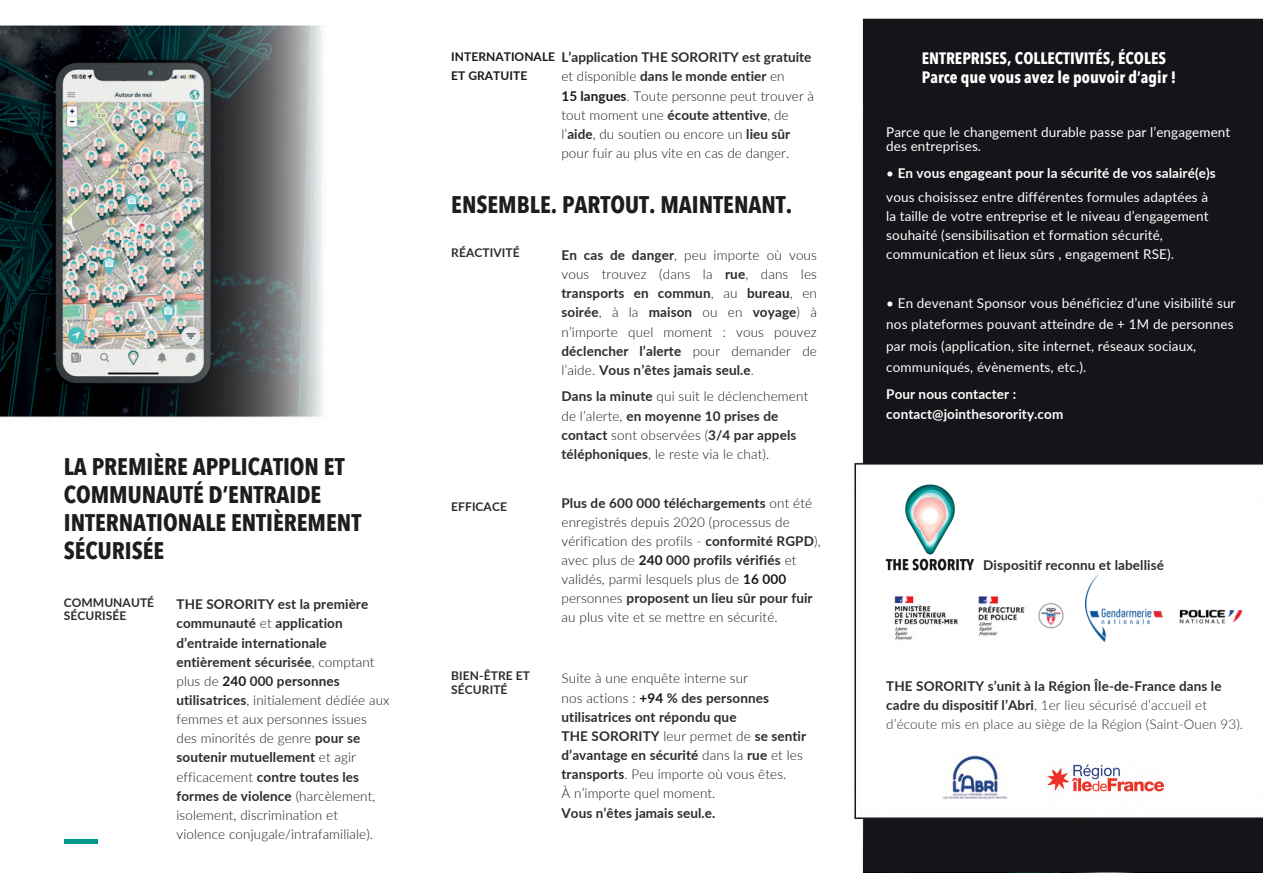
<style>
.page{position:relative;width:1263px;height:894px;background:#fff}
.page>*{position:absolute;margin:0;border:0;box-sizing:border-box;transform-origin:0 0}
.t1{font:700 24px/28.2px "Avenir Next Condensed";color:#1d1d1b}
.t2{font:700 16.5px/19.2px "Avenir Next Condensed";color:#fff}
.t3{font:300 13.5px/19.2px "Lato";letter-spacing:.01em;color:#18181c}
.t4{font:13.5px/21.3px "Lato";letter-spacing:.01em;color:#fff}
.t5{font:700 13.5px/19.4px "Lato";letter-spacing:.01em;color:#2a2d30}
.t6{font:300 13.5px/19.2px "Lato";letter-spacing:.01em;color:#2a2d30}
.t7{font:700 13.5px "Lato";letter-spacing:.005em;color:#fff}
.t8{font:700 12px/13.5px "Lato";letter-spacing:.005em;color:#2a2d30}
.t9{font:700 12px/19.2px "Lato";letter-spacing:.005em;color:#18181c}
.s1{font-weight:700;color:#2a2d30}
.s2{font-weight:700}
.s3{font-weight:300;color:#18181c}
.s4{color:#18181c}
</style>
<div class="page">
<div style="left:64px;top:838px;width:33px;height:5px;background:#019891"></div>
<img style="left:854px;top:18px;width:409px;height:855px">
<img style="left:941px;top:752px;width:67px;height:51px">
<img style="left:888px;top:590px;width:76px;height:55px">
<img style="left:1085px;top:574px;width:78px;height:67px">
<img style="left:1172px;top:602px;width:78px;height:28px">
<img style="left:972px;top:594px;width:97px;height:47px">
<img style="left:879px;top:477px;width:102px;height:100px">
<img style="left:0;top:25px;width:322px;height:393px">
<svg style="left:125px;top:194px;width:13px;height:18px"></svg>
<svg style="left:175px;top:110px;width:13px;height:19px"></svg>
<svg style="left:103px;top:256px;width:13px;height:19px"></svg>
<svg style="left:162px;top:304px;width:13px;height:18px"></svg>
<p class="t1" style="left:64px;top:453px;width:299px">LA PREMIÈRE APPLICATION ET<br>COMMUNAUTÉ D’ENTRAIDE<br>INTERNATIONALE ENTIÈREMENT<br>SÉCURISÉE</p>
<p class="t8" style="left:64px;top:595px;width:92px">COMMUNAUTÉ<br>SÉCURISÉE</p>
<p class="t3" style="left:176px;top:594px;width:215px"><span class="s1">THE SORORITY est la première communauté</span> et <span class="s1">application d’entraide internationale entièrement sécurisée</span>, comptant plus de <span class="s2">240</span> <span class="s1">000 personnes utilisatrices</span>, initialement dédiée aux femmes et aux personnes issues des minorités de genre <span class="s1">pour se soutenir mutuellement</span> et agir efficacement <span class="s1">contre toutes les formes de violence</span> (harcèlement, isolement, discrimination et violence conjugale/intrafamiliale).</p>
<h4 class="t3" style="left:561px;top:47px;width:254px"><span class="s1">L’application THE SORORITY est gratuite </span>et disponible <span class="s1">dans le monde entier</span> en<br><span class="s2">15 langues</span>. Toute personne peut trouver à tout moment une <span class="s1">écoute attentive</span>, de l’<span class="s1">aide</span>, du soutien ou encore un <span class="s1">lieu sûr </span>pour fuir au plus vite en cas de danger.</h4>
<h1 class="t9" style="left:451px;top:46px;width:105px">INTERNATIONALE<br>ET GRATUITE</h1>
<h2 class="t1" style="left:451px;top:191px;width:343px">ENSEMBLE. PARTOUT. MAINTENANT.</h2>
<p class="t8" style="left:451px;top:245px;width:70px">RÉACTIVITÉ</p>
<h1 class="t3" style="left:561px;top:245px;width:257px;text-align:justify"><span class="s1">En cas de danger</span>, peu importe où vous vous trouvez (dans la <span class="s1">rue</span>, dans les <span class="s1">transports en commun</span>, au <span class="s1">bureau</span>, en <span class="s1">soirée</span>, à la <span class="s1">maison</span> ou en <span class="s1">voyage</span>) à n’importe quel moment : vous pouvez <span class="s1">déclencher l’alerte</span> pour demander de l’aide. <span class="s1">Vous n’êtes jamais seul.e</span>.</h1>
<h1 class="t3" style="left:561px;top:385px;width:248px"><span class="s1">Dans la minute</span> qui suit le déclenchement de l’alerte, <span class="s1">en moyenne 10 prises de contact</span> sont observées (<span class="s1">3/4 par appels téléphoniques</span>, le reste via le chat).</h1>
<p class="t8" style="left:451px;top:499px;width:57px">EFFICACE</p>
<h4 class="t3" style="left:561px;top:492px;width:261px"><span class="s1">Plus de 600 000 téléchargements</span> ont été enregistrés depuis 2020 (processus de vérification des profils - <span class="s1">conformité RGPD</span>), avec plus de <span class="s2">240</span> <span class="s1">000 profils vérifiés</span> et validés, parmi lesquels plus de <span class="s2">16 000 </span>personnes <span class="s1">proposent un lieu sûr pour fuir </span>au plus vite et se mettre en sécurité.</h4>
<p class="t8" style="left:451px;top:669px;width:80px">BIEN-ÊTRE ET<br>SÉCURITÉ</p>
<p class="t5" style="left:561px;top:667px;width:246px"><span class="s3">Suite à une enquête interne sur<br>nos actions :</span> <span class="s4">+94</span> % des personnes utilisatrices ont répondu que<br>THE SORORITY <span class="s3">leur permet de</span> se sentir d’avantage en sécurité <span class="s3">dans la</span> rue <span class="s3">et les </span>transports<span class="s3">. Peu importe où vous êtes.</span></p>
<h4 class="t5" style="left:561px;top:783px;width:155px"><span class="s3">À n’importe quel moment.<br></span>Vous n’êtes jamais seul.e.</h4>
<h4 class="t2" style="left:922px;top:49px;width:256px">ENTREPRISES, COLLECTIVITÉS, ÉCOLES<br>Parce que vous avez le pouvoir d’agir !</h4>
<h4 class="t4" style="left:886px;top:124px;width:346px;line-height:14.7px">Parce que le changement durable passe par l’engagement des entreprises.</h4>
<p class="t4" style="left:886px;top:161px;width:331px;line-height:23.7px">• <span class="s2">En vous engageant pour la sécurité de vos salairé(e)s </span>vous choisissez entre différentes formules adaptées à</p>
<p class="t4" style="left:886px;top:206px;width:324px;line-height:19.2px">la taille de votre entreprise et le niveau d’engagement souhaité (sensibilisation et formation sécurité,</p>
<h4 class="t4" style="left:886px;top:243px;width:289px">communication et lieux sûrs , engagement RSE).</h4>
<h4 class="t4" style="left:886px;top:292px;width:351px">• En devenant Sponsor vous bénéficiez d’une visibilité sur nos plateformes pouvant atteindre de + 1M de personnes par mois (application, site internet, réseaux sociaux, communiqués, évènements, etc.).</h4>
<h4 class="t7" style="left:886px;top:385px;width:131px">Pour nous contacter :</h4>
<p class="t7" style="left:886px;top:406px;width:179px">contact@jointhesorority.com</p>
<p class="t5" style="left:983px;top:555px;width:182px">Dispositif reconnu et labellisé</p>
<p class="t6" style="left:886px;top:676px;width:358px"><span class="s2">THE SORORITY s’unit à la Région Île-de-France dans le cadre du dispositif l’Abri</span>, 1er lieu sécurisé d’accueil et d’écoute mis en place au siège de la Région (Saint-Ouen 93).</p>
</div>
